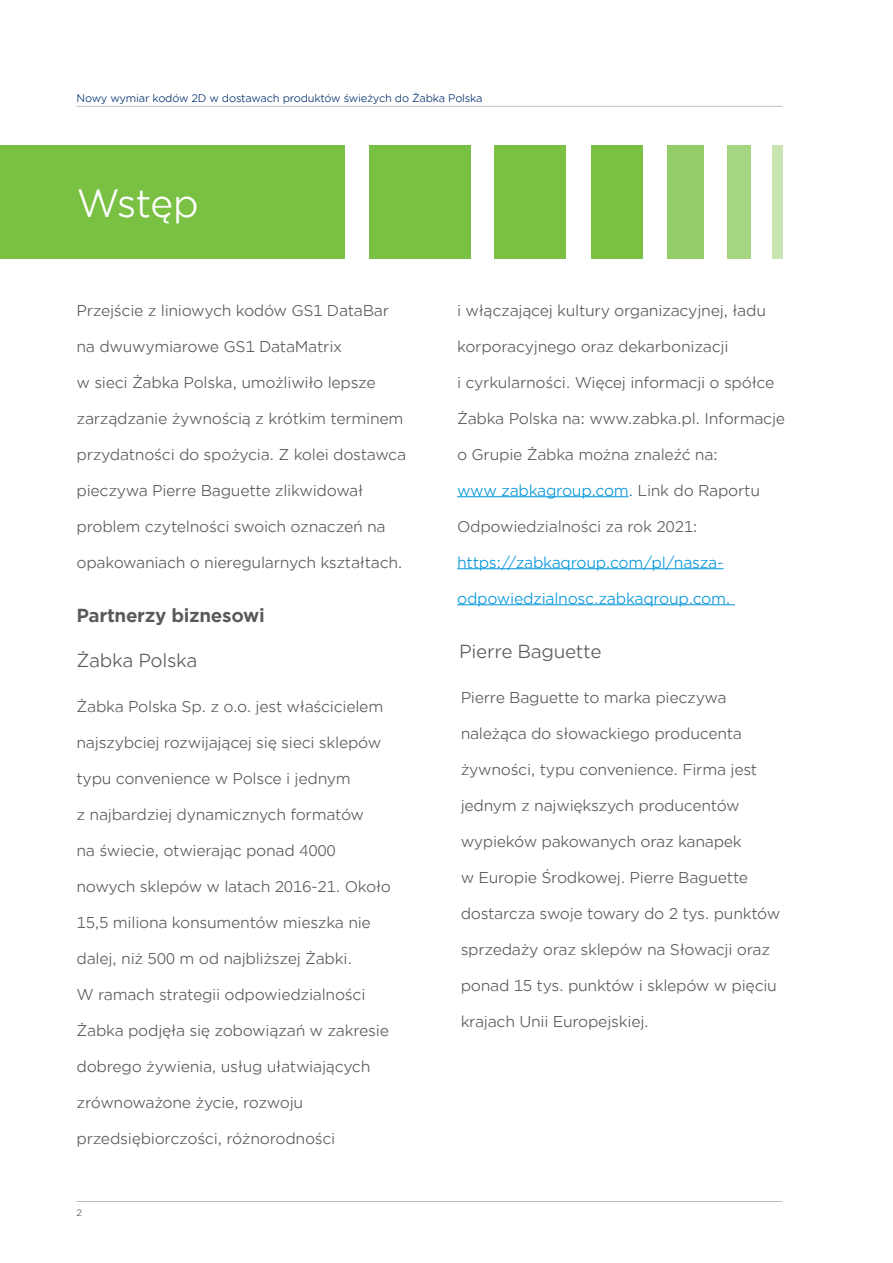
<style>
.page{position:relative;width:893px;height:1263px;background:#fff}
.page>*{position:absolute;margin:0;border:0;box-sizing:border-box;transform-origin:0 0}
.t1{font:37.5px "Gotham Office";letter-spacing:-.035em;color:#fff}
.t2{font:18px "Gotham Office";letter-spacing:-.02em;color:#58595b}
.t3{font:700 18px "Gotham Office";letter-spacing:-.02em;color:#58595b}
.t4{font:15px "Gotham Office";letter-spacing:-.02em;color:#58595b}
.t5{font:15px "Gotham Office";letter-spacing:-.02em;color:#0095da}
.t6{font:10.5px "Gotham Office";letter-spacing:-.02em;color:#002d6c}
.t7{font:9px "Gotham Office";color:#58595b}
.s1{color:#215e9e}
.s2{color:#58595b}
</style>
<div class="page">
<hr style="left:77px;top:106px;width:705px;height:1px;background:#bcbec0">
<div style="left:0;top:145px;width:344px;height:114px;background:#7ac143"></div>
<div style="left:495px;top:145px;width:71px;height:114px;background:#7ac143"></div>
<div style="left:369px;top:145px;width:102px;height:114px;background:#7ac143"></div>
<div style="left:591px;top:145px;width:51px;height:114px;background:#7ac143"></div>
<div style="left:668px;top:145px;width:36px;height:114px;background:#94cd68"></div>
<div style="left:727px;top:145px;width:23px;height:114px;background:#a6d581"></div>
<div style="left:772px;top:145px;width:10px;height:114px;background:#c8e5b2"></div>
<hr style="left:77px;top:1201px;width:705px;height:1px;background:#bcbec0">
<hr style="left:457px;top:496px;width:172px;height:1px;background:#0095da">
<hr style="left:457px;top:568px;width:267px;height:1px;background:#0095da">
<hr style="left:457px;top:604px;width:278px;height:1px;background:#0095da">
<p class="t6" style="left:77px;top:91px;width:408px">Nowy wymiar kodów 2D w dostawach produktów świeżych do Żabka Polska</p>
<h1 class="t1" style="left:77px;top:178px;width:124px">Wstęp</h1>
<p class="t4" style="left:77px;top:300px;width:314px">Przejście z liniowych kodów GS1 DataBar</p>
<p class="t4" style="left:77px;top:336px;width:267px">na dwuwymiarowe GS1 DataMatrix</p>
<p class="t4" style="left:77px;top:372px;width:301px">w sieci Żabka Polska, umożliwiło lepsze</p>
<p class="t4" style="left:77px;top:408px;width:328px">zarządzanie żywnością z krótkim terminem</p>
<p class="t4" style="left:77px;top:444px;width:331px">przydatności do spożycia. Z kolei dostawca</p>
<p class="t4" style="left:77px;top:480px;width:288px">pieczywa Pierre Baguette zlikwidował</p>
<p class="t4" style="left:77px;top:516px;width:311px">problem czytelności swoich oznaczeń na</p>
<p class="t4" style="left:77px;top:552px;width:328px">opakowaniach o nieregularnych kształtach.</p>
<p class="t4" style="left:457px;top:300px;width:310px">i włączającej kultury organizacyjnej, ładu</p>
<p class="t4" style="left:457px;top:336px;width:273px">korporacyjnego oraz dekarbonizacji</p>
<p class="t4" style="left:457px;top:372px;width:319px">i cyrkularności. Więcej informacji o spółce</p>
<p class="t4" style="left:457px;top:408px;width:330px">Żabka Polska na: www.zabka.pl. Informacje</p>
<p class="t4" style="left:457px;top:444px;width:262px">o Grupie Żabka można znaleźć na:</p>
<p class="t5" style="left:457px;top:480px;width:304px">www zabkagroup.com<span class="s1">.</span> <span class="s2">Link do Raportu</span></p>
<p class="t4" style="left:457px;top:516px;width:242px">Odpowiedzialności za rok 2021:</p>
<p class="t5" style="left:457px;top:552px;width:268px">https://zabkaqroup.com/pl/nasza-</p>
<p class="t5" style="left:457px;top:588px;width:275px">odpowiedzialnosc.zabkaqroup.com.</p>
<p class="t3" style="left:77px;top:603px;width:190px">Partnerzy biznesowi</p>
<p class="t2" style="left:77px;top:648px;width:122px">Żabka Polska</p>
<p class="t2" style="left:459px;top:639px;width:144px">Pierre Baguette</p>
<p class="t4" style="left:77px;top:696px;width:308px">Żabka Polska Sp. z o.o. jest właścicielem</p>
<p class="t4" style="left:77px;top:732px;width:306px">najszybciej rozwijającej się sieci sklepów</p>
<p class="t4" style="left:77px;top:768px;width:276px">typu convenience w Polsce i jednym</p>
<p class="t4" style="left:77px;top:804px;width:289px">z najbardziej dynamicznych formatów</p>
<p class="t4" style="left:77px;top:840px;width:261px">na świecie, otwierając ponad 4000</p>
<p class="t4" style="left:77px;top:876px;width:316px">nowych sklepów w latach 2016-21. Około</p>
<p class="t4" style="left:77px;top:912px;width:296px">15,5 miliona konsumentów mieszka nie</p>
<p class="t4" style="left:77px;top:948px;width:277px">dalej, niż 500 m od najbliższej Żabki.</p>
<p class="t4" style="left:77px;top:984px;width:290px">W ramach strategii odpowiedzialności</p>
<p class="t4" style="left:77px;top:1020px;width:314px">Żabka podjęła się zobowiązań w zakresie</p>
<p class="t4" style="left:77px;top:1056px;width:295px">dobrego żywienia, usług ułatwiających</p>
<p class="t4" style="left:77px;top:1092px;width:228px">zrównoważone życie, rozwoju</p>
<p class="t4" style="left:77px;top:1128px;width:260px">przedsiębiorczości, różnorodności</p>
<p class="t7" style="left:77px;top:1207px;width:7px">2</p>
<p class="t4" style="left:461px;top:687px;width:268px">Pierre Baguette to marka pieczywa</p>
<p class="t4" style="left:461px;top:723px;width:283px">należąca do słowackiego producenta</p>
<p class="t4" style="left:461px;top:759px;width:298px">żywności, typu convenience. Firma jest</p>
<p class="t4" style="left:461px;top:795px;width:281px">jednym z największych producentów</p>
<p class="t4" style="left:461px;top:831px;width:283px">wypieków pakowanych oraz kanapek</p>
<p class="t4" style="left:461px;top:867px;width:289px">w Europie Środkowej. Pierre Baguette</p>
<p class="t4" style="left:461px;top:903px;width:321px">dostarcza swoje towary do 2 tys. punktów</p>
<p class="t4" style="left:461px;top:939px;width:311px">sprzedaży oraz sklepów na Słowacji oraz</p>
<p class="t4" style="left:461px;top:975px;width:318px">ponad 15 tys. punktów i sklepów w pięciu</p>
<p class="t4" style="left:461px;top:1011px;width:190px">krajach Unii Europejskiej.</p>
</div>
